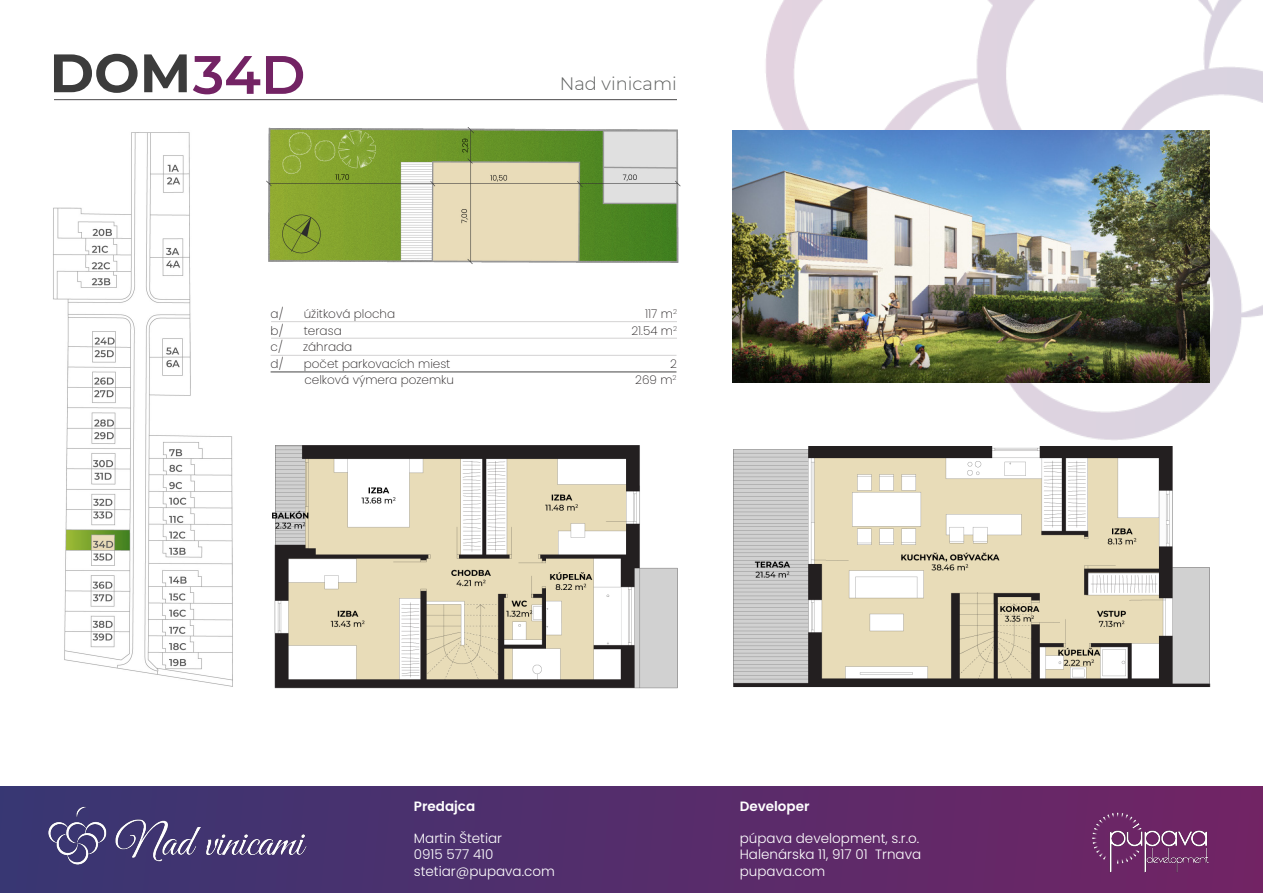
<style>
.page{position:relative;width:1263px;height:893px;background:#fff}
.page>*{position:absolute;margin:0;border:0;box-sizing:border-box;transform-origin:0 0}
.t1{font:700 54px "Montserrat";color:#3c3c3c}
.t2{font:300 18px "Montserrat";color:#5d5f5e}
.t3{font:300 13.5px/16.2px "Poppins";color:#fff}
.t4{font:600 13.5px "Poppins";color:#fff}
.t5{font:200 12px "Poppins";color:#231f20}
.s1{font-weight:600;color:#732364}
</style>
<div class="page">
<div style="left:0;top:786px;width:1263px;height:107px;background:linear-gradient(to right,#383773,#722364)"></div>
<img style="left:1064px;top:808px;width:173px;height:72px">
<img style="left:43px;top:805px;width:268px;height:61px">
<img style="left:765px;top:0;width:498px;height:440px">
<hr style="left:271px;top:321px;width:406px;height:1px;background:#a7a5a6">
<hr style="left:271px;top:338px;width:406px;height:1px;background:#a7a5a6">
<hr style="left:271px;top:355px;width:405px;height:1px;background:#a7a5a6">
<hr style="left:271px;top:371px;width:405px;height:2px;background:#060606">
<hr style="left:54px;top:99px;width:623px;height:1px;background:#494849">
<img style="left:733px;top:446px;width:478px;height:241px">
<img style="left:272px;top:445px;width:406px;height:244px">
<img style="left:732px;top:130px;width:477px;height:253px">
<img style="left:53px;top:132px;width:180px;height:555px">
<img style="left:266px;top:127px;width:414px;height:137px">
<p class="t1" style="left:50px;top:34px;width:257px">DOM<span class="s1">34D</span></p>
<h2 class="t2" style="left:560px;top:72px;width:119px">Nad vinicami</h2>
<p class="t5" style="left:271px;top:307px;width:14px">a/</p>
<p class="t5" style="left:304px;top:307px;width:93px">úžitková plocha</p>
<p class="t5" style="left:645px;top:307px;width:33px">117 m<sup>2</sup></p>
<p class="t5" style="left:271px;top:324px;width:14px">b/</p>
<p class="t5" style="left:304px;top:324px;width:39px">terasa</p>
<p class="t5" style="left:631px;top:324px;width:47px">21.54 m<sup>2</sup></p>
<p class="t5" style="left:271px;top:340px;width:14px">c/</p>
<p class="t5" style="left:303px;top:340px;width:51px">záhrada</p>
<p class="t5" style="left:271px;top:357px;width:14px">d/</p>
<p class="t5" style="left:304px;top:357px;width:148px">počet parkovacích miest</p>
<p class="t5" style="left:670px;top:357px;width:8px">2</p>
<p class="t5" style="left:304px;top:373px;width:151px">celková výmera pozemku</p>
<p class="t5" style="left:635px;top:373px;width:43px">269 m<sup>2</sup></p>
<p class="t4" style="left:414px;top:798px;width:63px">Predajca</p>
<p class="t3" style="left:414px;top:830px;width:143px">Martin Štetiar<br>0915 577 410 stetiar@pupava.com</p>
<p class="t4" style="left:740px;top:798px;width:71px">Developer</p>
<p class="t3" style="left:740px;top:830px;width:183px">púpava development, s.r.o.<br>Halenárska 11, 917 01 Trnava pupava.com</p>
</div>
